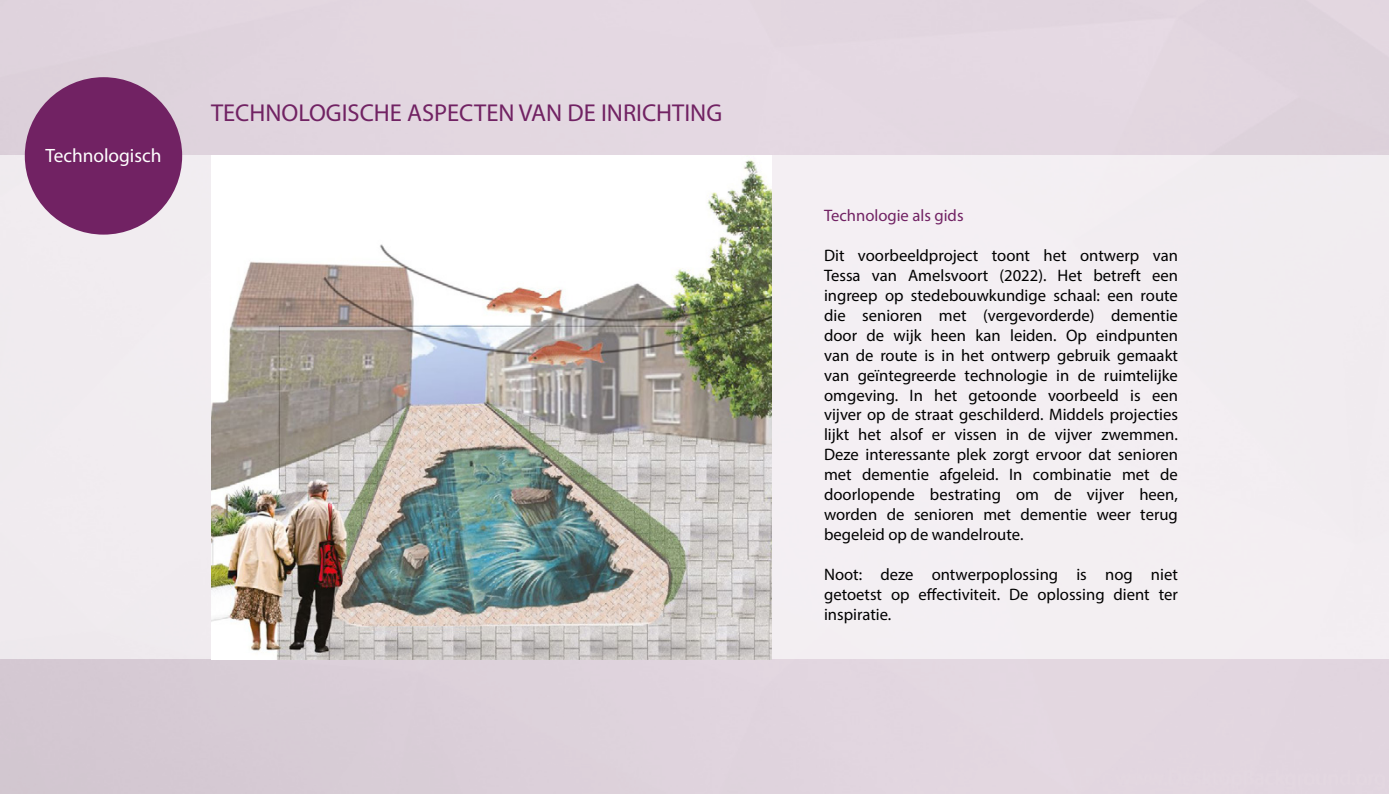
<style>
.page{position:relative;width:1389px;height:794px;background:#e1d5df}
.page>*{position:absolute;margin:0;border:0;box-sizing:border-box;transform-origin:0 0}
.t1{font:24.5px "Myriad Pro";color:#712263}
.t2{font:19.25px "Myriad Pro";color:#fff}
.t3{font:16.62px/19.9px "Myriad Pro";color:#000;text-align:justify}
.t4{font:16.62px "Myriad Pro";color:#712263}
</style>
<div class="page">
<div style="left:0;top:155px;width:1389px;height:504px;background:#f3eef2"></div>
<div style="left:25px;top:77px;width:157px;height:158px;background:#712263;border-radius:50%"></div>
<img style="left:211px;top:155px;width:561px;height:504px">
<p class="t2" style="left:45px;top:144px;width:118px">Technologisch</p>
<h1 class="t1" style="left:211px;top:98px;width:513px">TECHNOLOGISCHE ASPECTEN VAN DE INRICHTING</h1>
<p class="t4" style="left:824px;top:205px;width:141px">Technologie als gids</p>
<p class="t3" style="left:824px;top:245px;width:355px">Dit voorbeeldproject toont het ontwerp van Tessa van Amelsvoort (2022). Het betreft een ingreep op stedebouwkundige schaal: een route die senioren met (vergevorderde) dementie door de wijk heen kan leiden. Op eindpunten van de route is in het ontwerp gebruik gemaakt van geïntegreerde technologie in de ruimtelijke omgeving. In het getoonde voorbeeld is een vijver op de straat geschilderd. Middels projecties lijkt het alsof er vissen in de vijver zwemmen.<br>Deze interessante plek zorgt ervoor dat senioren met dementie afgeleid. In combinatie met de doorlopende bestrating om de vijver heen, worden de senioren met dementie weer terug begeleid op de wandelroute.</p>
<p class="t3" style="left:824px;top:564px;width:355px">Noot: deze ontwerpoplossing is nog niet getoetst op effectiviteit. De oplossing dient ter inspiratie.</p>
</div>
